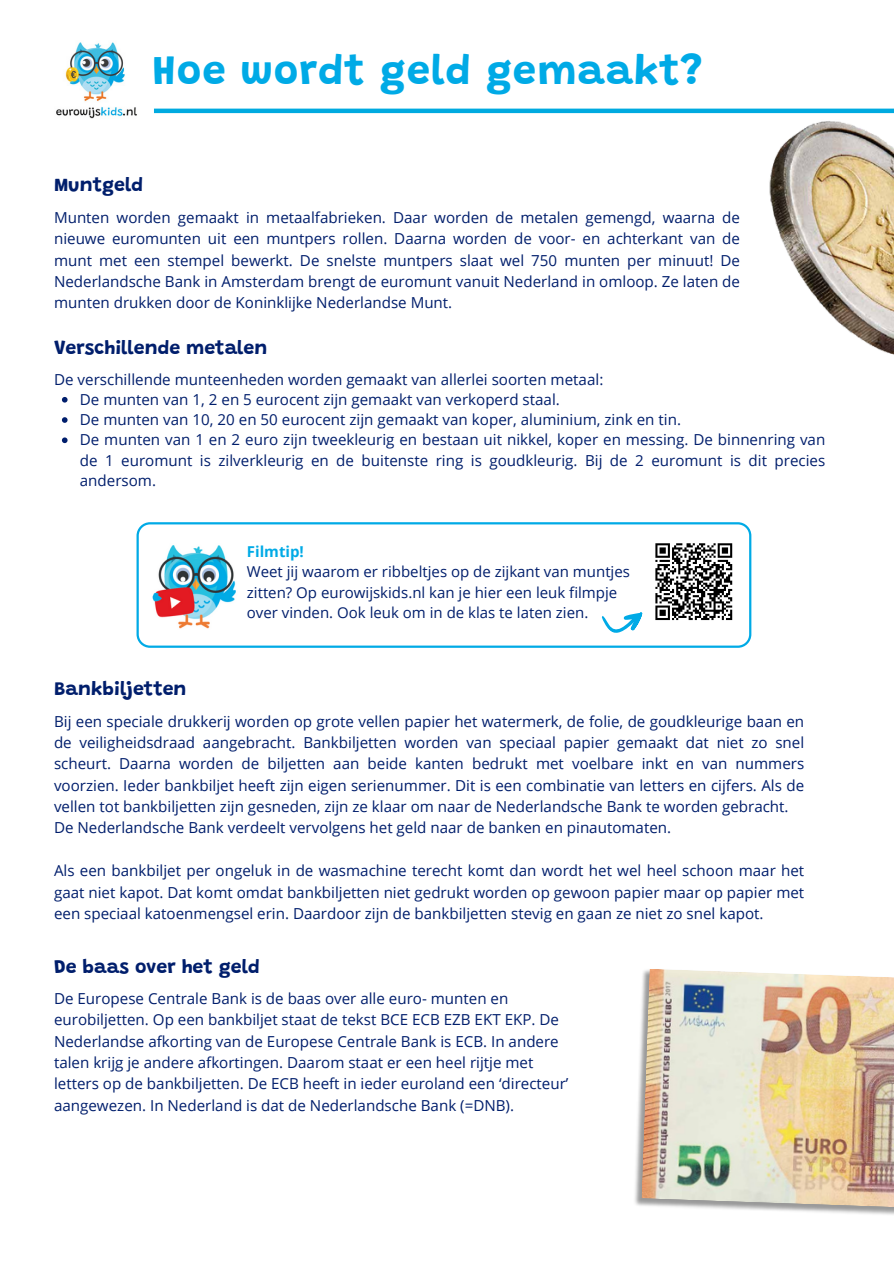
<style>
.page{position:relative;width:894px;height:1264px;background:#fff}
.page>*{position:absolute;margin:0;border:0;box-sizing:border-box;transform-origin:0 0}
.t1{font:700 42px "Grandstander";letter-spacing:.025em;color:#00aae6}
.t2{font:700 19.5px "Grandstander";color:#001e6c}
.t3{font:15.15px/21.3px "Open Sans";color:#001e6c;text-align:justify}
.t4{font:15px/20.2px "Open Sans";color:#001e6c}
.t5{font:700 15px "Open Sans";color:#00aae6}
</style>
<div class="page">
<img style="left:757px;top:113px;width:136px;height:242px">
<img style="left:635px;top:1031px;width:258px;height:184px">
<img style="left:641px;top:969px;width:252px;height:238px">
<hr style="left:154px;top:109px;width:739px;height:4px;background:#00aae0">
<svg style="left:136px;top:522px;width:615px;height:126px"></svg>
<div style="left:651px;top:539px;width:85px;height:85px;background:#fff"></div>
<svg style="left:655px;top:543px;width:78px;height:78px"></svg>
<svg style="left:601px;top:611px;width:41px;height:22px"></svg>
<img style="left:151px;top:542px;width:88px;height:87px">
<svg style="left:62px;top:397px;width:6px;height:5px"></svg>
<svg style="left:62px;top:417px;width:6px;height:6px"></svg>
<svg style="left:62px;top:437px;width:6px;height:6px"></svg>
<img style="left:56px;top:42px;width:81px;height:77px">
<h2 class="t1" style="left:153px;top:53px;width:551px">Hoe wordt geld gemaakt?</h2>
<p class="t2" style="left:54px;top:177px;width:90px">Muntgeld</p>
<p class="t3" style="left:54px;top:206px;width:687px">Munten worden gemaakt in metaalfabrieken. Daar worden de metalen gemengd, waarna de nieuwe euromunten uit een muntpers rollen. Daarna worden de voor- en achterkant van de munt met een stempel bewerkt. De snelste muntpers slaat wel 750 munten per minuut! De Nederlandsche Bank in Amsterdam brengt de euromunt vanuit Nederland in omloop. Ze laten de munten drukken door de Koninklijke Nederlandse Munt.</p>
<p class="t2" style="left:54px;top:340px;width:215px">Verschillende metalen</p>
<p class="t3" style="left:54px;top:368px;width:550px">De verschillende munteenheden worden gemaakt van allerlei soorten metaal:</p>
<p class="t3" style="left:80px;top:388px;width:481px">De munten van 1, 2 en 5 eurocent zijn gemaakt van verkoperd staal.</p>
<p class="t3" style="left:80px;top:408px;width:602px">De munten van 10, 20 en 50 eurocent zijn gemaakt van koper, aluminium, zink en tin.</p>
<h2 class="t3" style="left:80px;top:429px;width:746px;line-height:20.2px">De munten van 1 en 2 euro zijn tweekleurig en bestaan uit nikkel, koper en messing. De binnenring van de 1 euromunt is zilverkleurig en de buitenste ring is goudkleurig. Bij de 2 euromunt is dit precies andersom.</h2>
<p class="t2" style="left:54px;top:681px;width:134px">Bankbiljetten</p>
<h2 class="t5" style="left:247px;top:541px;width:58px">Filmtip!</h2>
<p class="t4" style="left:247px;top:561px;width:384px">Weet jij waarom er ribbeltjes op de zijkant van muntjes zitten? Op eurowijskids.nl kan je hier een leuk filmpje over vinden. Ook leuk om in de klas te laten zien.</p>
<p class="t3" style="left:54px;top:710px;width:751px">Bij een speciale drukkerij worden op grote vellen papier het watermerk, de folie, de goudkleurige baan en de veiligheidsdraad aangebracht. Bankbiljetten worden van speciaal papier gemaakt dat niet zo snel scheurt. Daarna worden de biljetten aan beide kanten bedrukt met voelbare inkt en van nummers voorzien. Ieder bankbiljet heeft zijn eigen serienummer. Dit is een combinatie van letters en cijfers. Als de vellen tot bankbiljetten zijn gesneden, zijn ze klaar om naar de Nederlandsche Bank te worden gebracht.</p>
<p class="t3" style="left:54px;top:817px;width:618px">De Nederlandsche Bank verdeelt vervolgens het geld naar de banken en pinautomaten.</p>
<p class="t3" style="left:54px;top:859px;width:751px">Als een bankbiljet per ongeluk in de wasmachine terecht komt dan wordt het wel heel schoon maar het gaat niet kapot. Dat komt omdat bankbiljetten niet gedrukt worden op gewoon papier maar op papier met een speciaal katoenmengsel erin. Daardoor zijn de bankbiljetten stevig en gaan ze niet zo snel kapot.</p>
<p class="t2" style="left:54px;top:958px;width:207px">De baas over het geld</p>
<p class="t3" style="left:54px;top:987px;width:516px;text-align:left">De Europese Centrale Bank is de baas over alle euro- munten en eurobiljetten. Op een bankbiljet staat de tekst BCE ECB EZB EKT EKP. De Nederlandse afkorting van de Europese Centrale Bank is ECB. In andere talen krijg je andere afkortingen. Daarom staat er een heel rijtje met letters op de bankbiljetten. De ECB heeft in ieder euroland een ‘directeur’ aangewezen. In Nederland is dat de Nederlandsche Bank (=DNB).</p>
</div>
